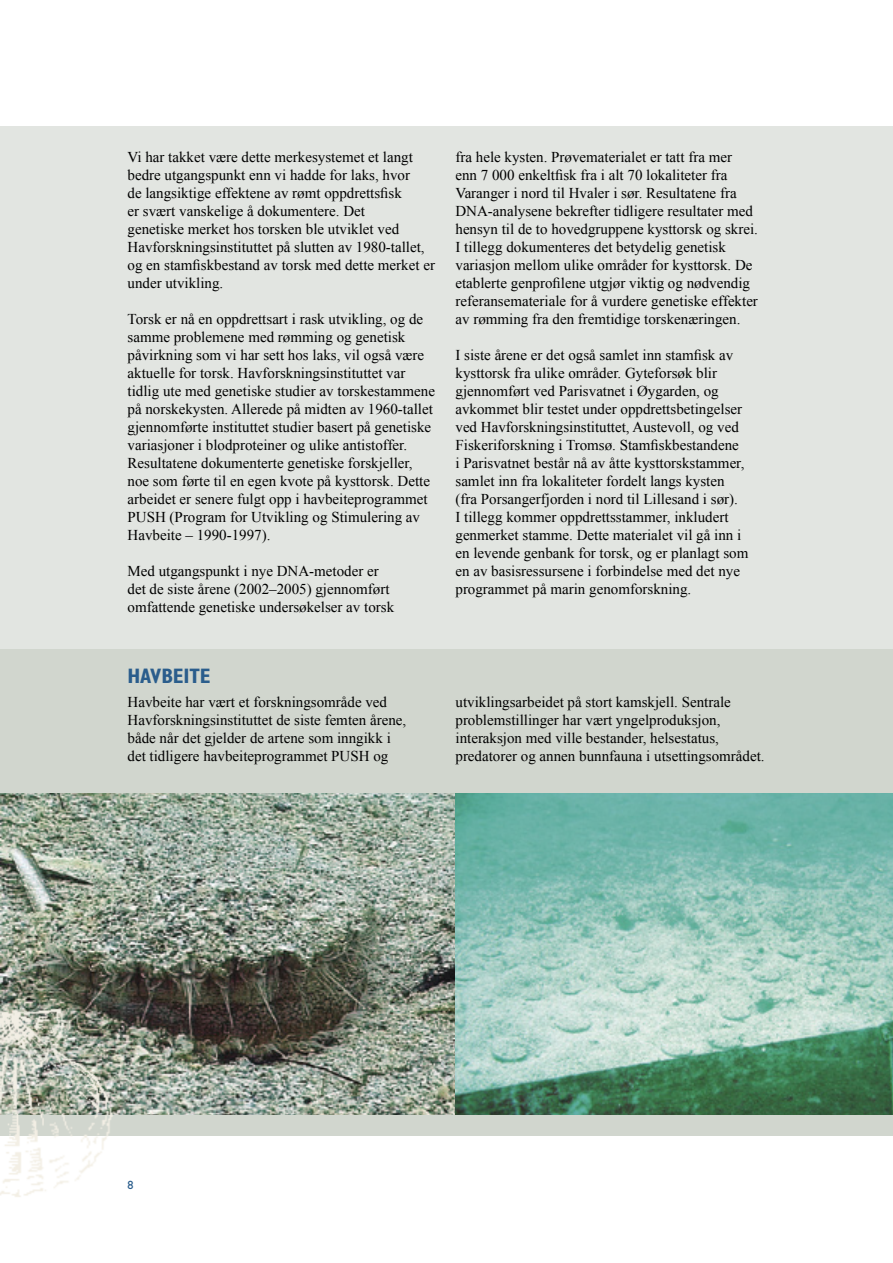
<style>
.page{position:relative;width:893px;height:1263px;background:#fff}
.page>*{position:absolute;margin:0;border:0;box-sizing:border-box;transform-origin:0 0}
.t1{font:700 condensed 21px "Gill Sans";letter-spacing:-.01em;color:#2a5d8c}
.t2{font:15px/18px "Times New Roman";color:#000}
.t3{font:12px "Gill Sans";color:#2a5d8c}
</style>
<div class="page">
<div style="left:0;top:126px;width:893px;height:523px;background:#e2e5e1"></div>
<div style="left:0;top:649px;width:893px;height:486px;background:#d1d6ce"></div>
<img style="left:0;top:793px;width:455px;height:321px">
<img style="left:455px;top:793px;width:438px;height:321px">
<img style="left:0;top:999px;width:118px;height:198px">
<p class="t2" style="left:128px;top:148px;width:309px">Vi har takket være dette merkesystemet et langt bedre utgangspunkt enn vi hadde for laks, hvor<br>de langsiktige effektene av rømt oppdrettsfisk<br>er svært vanskelige å dokumentere. Det<br>genetiske merket hos torsken ble utviklet ved Havforskningsinstituttet på slutten av 1980-tallet, og en stamfiskbestand av torsk med dette merket er under utvikling.</p>
<p class="t2" style="left:128px;top:310px;width:309px">Torsk er nå en oppdrettsart i rask utvikling, og de samme problemene med rømming og genetisk påvirkning som vi har sett hos laks, vil også være aktuelle for torsk. Havforskningsinstituttet var tidlig ute med genetiske studier av torskestammene på norskekysten. Allerede på midten av 1960-tallet gjennomførte instituttet studier basert på genetiske variasjoner i blodproteiner og ulike antistoffer.<br>Resultatene dokumenterte genetiske forskjeller, noe som førte til en egen kvote på kysttorsk. Dette arbeidet er senere fulgt opp i havbeiteprogrammet PUSH (Program for Utvikling og Stimulering av Havbeite – 1990-1997).</p>
<p class="t2" style="left:128px;top:562px;width:268px">Med utgangspunkt i nye DNA-metoder er det de siste årene (2002–2005) gjennomført omfattende genetiske undersøkelser av torsk</p>
<p class="t2" style="left:455px;top:148px;width:304px">fra hele kysten. Prøvematerialet er tatt fra mer<br>enn 7 000 enkeltfisk fra i alt 70 lokaliteter fra Varanger i nord til Hvaler i sør. Resultatene fra DNA-analysene bekrefter tidligere resultater med hensyn til de to hovedgruppene kysttorsk og skrei.<br>I tillegg dokumenteres det betydelig genetisk variasjon mellom ulike områder for kysttorsk. De etablerte genprofilene utgjør viktig og nødvendig referansemateriale for å vurdere genetiske effekter av rømming fra den fremtidige torskenæringen.</p>
<p class="t2" style="left:455px;top:346px;width:294px">I siste årene er det også samlet inn stamfisk av kysttorsk fra ulike områder. Gyteforsøk blir gjennomført ved Parisvatnet i Øygarden, og avkommet blir testet under oppdrettsbetingelser ved Havforskningsinstituttet, Austevoll, og ved Fiskeriforskning i Tromsø. Stamfiskbestandene<br>i Parisvatnet består nå av åtte kysttorskstammer, samlet inn fra lokaliteter fordelt langs kysten (fra Porsangerfjorden i nord til Lillesand i sør).<br>I tillegg kommer oppdrettsstammer, inkludert genmerket stamme. Dette materialet vil gå inn i en levende genbank for torsk, og er planlagt som en av basisressursene i forbindelse med det nye programmet på marin genomforskning.</p>
<p class="t1" style="left:128px;top:664px;width:84px">HAVBEITE</p>
<p class="t2" style="left:128px;top:693px;width:280px">Havbeite har vært et forskningsområde ved Havforskningsinstituttet de siste femten årene, både når det gjelder de artene som inngikk i det tidligere havbeiteprogrammet PUSH og</p>
<p class="t2" style="left:455px;top:693px;width:311px">utviklingsarbeidet på stort kamskjell. Sentrale problemstillinger har vært yngelproduksjon, interaksjon med ville bestander, helsestatus, predatorer og annen bunnfauna i utsettingsområdet.</p>
<p class="t3" style="left:128px;top:1178px;width:7px">8</p>
</div>
